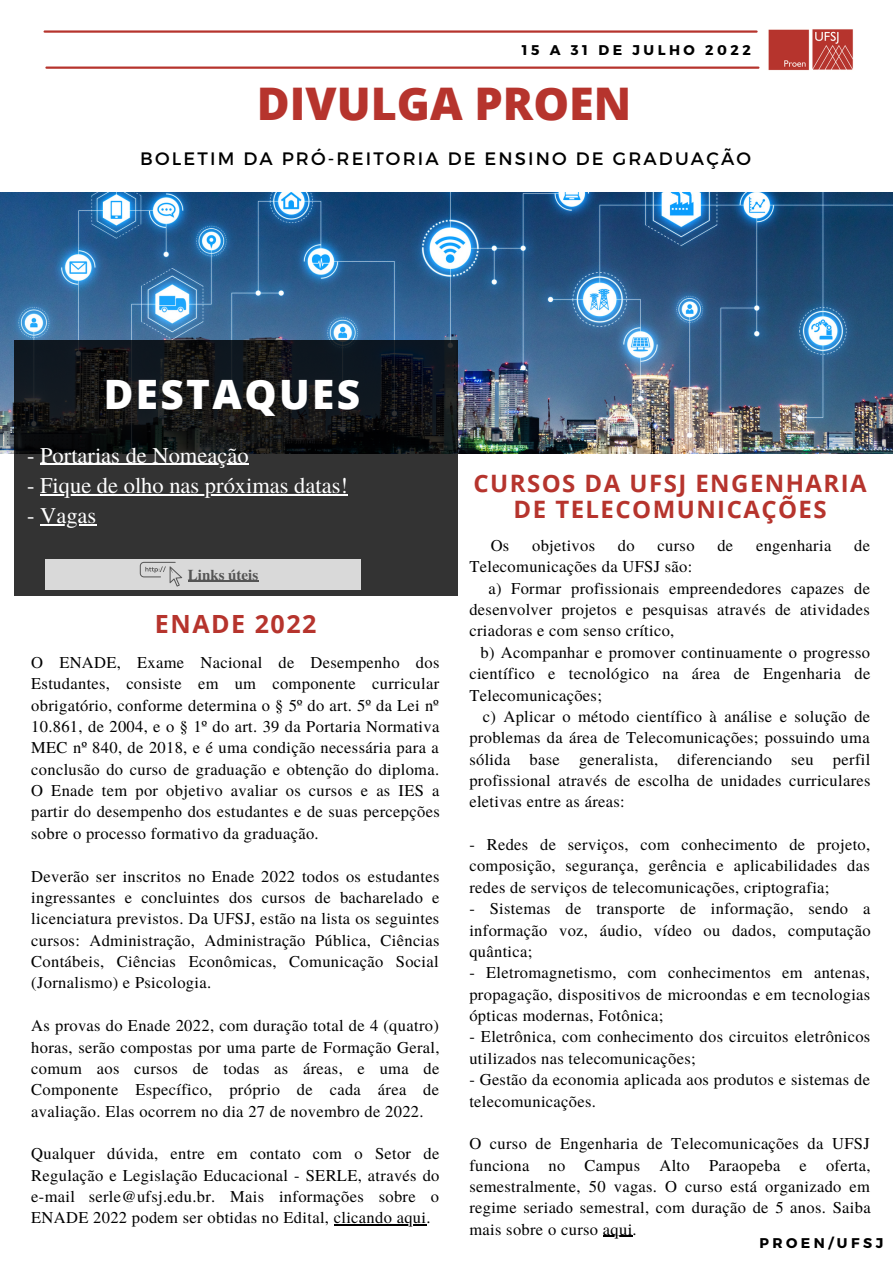
<style>
.page{position:relative;width:893px;height:1264px;background:#fff}
.page>*{position:absolute;margin:0;border:0;box-sizing:border-box;transform-origin:0 0}
.t1{font:800 45px "Open Sans";color:#b6342d}
.t2{font:800 40.5px "Open Sans";letter-spacing:.06em;color:#fff}
.t3{font:700 25.05px "Open Sans";letter-spacing:.06em;color:#b6342d}
.t4{font:700 24px/25.8px "Open Sans";letter-spacing:.06em;color:#b6342d;text-align:center}
.t5{font:22.5px "Te X Gyre Termes";color:#fff}
.t6{font:18px "Montserrat";letter-spacing:.12em;color:#000}
.t7{font:16.5px/21.3px "Te X Gyre Termes";letter-spacing:.02em;color:#000;text-align:justify}
.t8{font:700 15px "Te X Gyre Termes";color:#545454}
.t9{font:700 14.1px "Montserrat";letter-spacing:.25em;color:#000}
</style>
<div class="page">
<img style="left:0;top:192px;width:892px;height:261px">
<img style="left:768px;top:29px;width:85px;height:42px">
<hr style="left:45px;top:30px;width:711px;height:3px;background:#b6342d">
<hr style="left:46px;top:66px;width:712px;height:3px;background:#b6342d">
<svg style="left:14px;top:340px;width:443px;height:256px;background:#242527"></svg>
<div style="left:46px;top:559px;width:315px;height:30px;background:#d9d9d9"></div>
<svg style="left:140px;top:562px;width:42px;height:24px"></svg>
<hr style="left:40px;top:464px;width:208px;height:1px;background:#fff">
<hr style="left:40px;top:494px;width:308px;height:1px;background:#fff">
<hr style="left:40px;top:524px;width:56px;height:1px;background:#fff">
<hr style="left:188px;top:580px;width:70px;height:2px;background:#545454">
<hr style="left:334px;top:1224px;width:92px;height:1px;background:#000">
<svg style="left:603px;top:1235px;width:29px;height:1px"></svg>
<p class="t9" style="left:522px;top:41px;width:230px">15 A 31 DE JULHO 2022</p>
<h1 class="t1" style="left:257px;top:72px;width:376px">DIVULGA PROEN</h1>
<p class="t6" style="left:140px;top:147px;width:612px">BOLETIM DA PRÓ-REITORIA DE ENSINO DE GRADUAÇÃO</p>
<h2 class="t2" style="left:104px;top:366px;width:258px">DESTAQUES</h2>
<h3 class="t5" style="left:27px;top:439px;width:223px">- Portarias de Nomeação</h3>
<h3 class="t5" style="left:27px;top:469px;width:322px">- Fique de olho nas próximas datas!</h3>
<h3 class="t5" style="left:27px;top:499px;width:71px">- Vagas</h3>
<p class="t8" style="left:188px;top:563px;width:72px">Links úteis</p>
<h3 class="t3" style="left:155px;top:606px;width:163px">ENADE 2022</h3>
<p class="t7" style="left:31px;top:651px;width:410px">O ENADE, Exame Nacional de Desempenho dos Estudantes, consiste em um componente curricular obrigatório, conforme determina o § 5º do art. 5º da Lei nº 10.861, de 2004, e o § 1º do art. 39 da Portaria Normativa MEC nº 840, de 2018, e é uma condição necessária para a conclusão do curso de graduação e obtenção do diploma.<br>O Enade tem por objetivo avaliar os cursos e as IES a partir do desempenho dos estudantes e de suas percepções sobre o processo formativo da graduação.</p>
<p class="t7" style="left:31px;top:864px;width:410px">Deverão ser inscritos no Enade 2022 todos os estudantes ingressantes e concluintes dos cursos de bacharelado e licenciatura previstos. Da UFSJ, estão na lista os seguintes cursos: Administração, Administração Pública, Ciências Contábeis, Ciências Econômicas, Comunicação Social (Jornalismo) e Psicologia.</p>
<p class="t7" style="left:31px;top:1014px;width:410px">As provas do Enade 2022, com duração total de 4 (quatro) horas, serão compostas por uma parte de Formação Geral, comum aos cursos de todas as áreas, e uma de Componente Específico, próprio de cada área de avaliação. Elas ocorrem no dia 27 de novembro de 2022.</p>
<p class="t7" style="left:31px;top:1142px;width:410px">Qualquer dúvida, entre em contato com o Setor de Regulação e Legislação Educacional - SERLE, através do e-mail serle@ufsj.edu.br. Mais informações sobre o ENADE 2022 podem ser obtidas no Edital, clicando aqui.</p>
<h3 class="t4" style="left:473px;top:469px;width:394px">CURSOS DA UFSJ ENGENHARIA<br>DE TELECOMUNICAÇÕES</h3>
<p class="t7" style="left:490px;top:534px;width:20px">Os</p>
<p class="t7" style="left:532px;top:534px;width:65px">objetivos</p>
<p class="t7" style="left:618px;top:534px;width:18px">do</p>
<p class="t7" style="left:657px;top:534px;width:39px">curso</p>
<p class="t7" style="left:717px;top:534px;width:17px">de</p>
<p class="t7" style="left:756px;top:534px;width:77px">engenharia</p>
<p class="t7" style="left:854px;top:534px;width:17px">de</p>
<p class="t7" style="left:469px;top:555px;width:224px">Telecomunicações da UFSJ são:</p>
<p class="t7" style="left:488px;top:576px;width:383px">a) Formar profissionais empreendedores capazes de</p>
<p class="t7" style="left:469px;top:598px;width:402px">desenvolver projetos e pesquisas através de atividades</p>
<p class="t7" style="left:469px;top:619px;width:206px">criadoras e com senso crítico,</p>
<p class="t7" style="left:480px;top:640px;width:391px">b) Acompanhar e promover continuamente o progresso</p>
<p class="t7" style="left:469px;top:662px;width:402px">científico e tecnológico na área de Engenharia de</p>
<p class="t7" style="left:469px;top:683px;width:134px">Telecomunicações;</p>
<p class="t7" style="left:482px;top:705px;width:389px">c) Aplicar o método científico à análise e solução de</p>
<p class="t7" style="left:469px;top:726px;width:402px">problemas da área de Telecomunicações; possuindo uma</p>
<p class="t7" style="left:469px;top:747px;width:402px">sólida base generalista, diferenciando seu perfil</p>
<p class="t7" style="left:469px;top:769px;width:402px">profissional através de escolha de unidades curriculares</p>
<p class="t7" style="left:469px;top:790px;width:157px">eletivas entre as áreas:</p>
<p class="t7" style="left:469px;top:833px;width:402px">- Redes de serviços, com conhecimento de projeto, composição, segurança, gerência e aplicabilidades das redes de serviços de telecomunicações, criptografia;</p>
<p class="t7" style="left:469px;top:897px;width:403px">- Sistemas de transporte de informação, sendo a informação voz, áudio, vídeo ou dados, computação quântica;</p>
<p class="t7" style="left:469px;top:961px;width:402px">- Eletromagnetismo, com conhecimentos em antenas, propagação, dispositivos de microondas e em tecnologias ópticas modernas, Fotônica;</p>
<p class="t7" style="left:469px;top:1025px;width:402px">- Eletrônica, com conhecimento dos circuitos eletrônicos utilizados nas telecomunicações;</p>
<p class="t7" style="left:469px;top:1068px;width:402px">- Gestão da economia aplicada aos produtos e sistemas de telecomunicações.</p>
<p class="t7" style="left:469px;top:1132px;width:403px">O curso de Engenharia de Telecomunicações da UFSJ funciona no Campus Alto Paraopeba e oferta, semestralmente, 50 vagas. O curso está organizado em regime seriado semestral, com duração de 5 anos. Saiba mais sobre o curso aqui.</p>
<p class="t9" style="left:759px;top:1233px;width:125px">PROEN/UFSJ</p>
</div>
